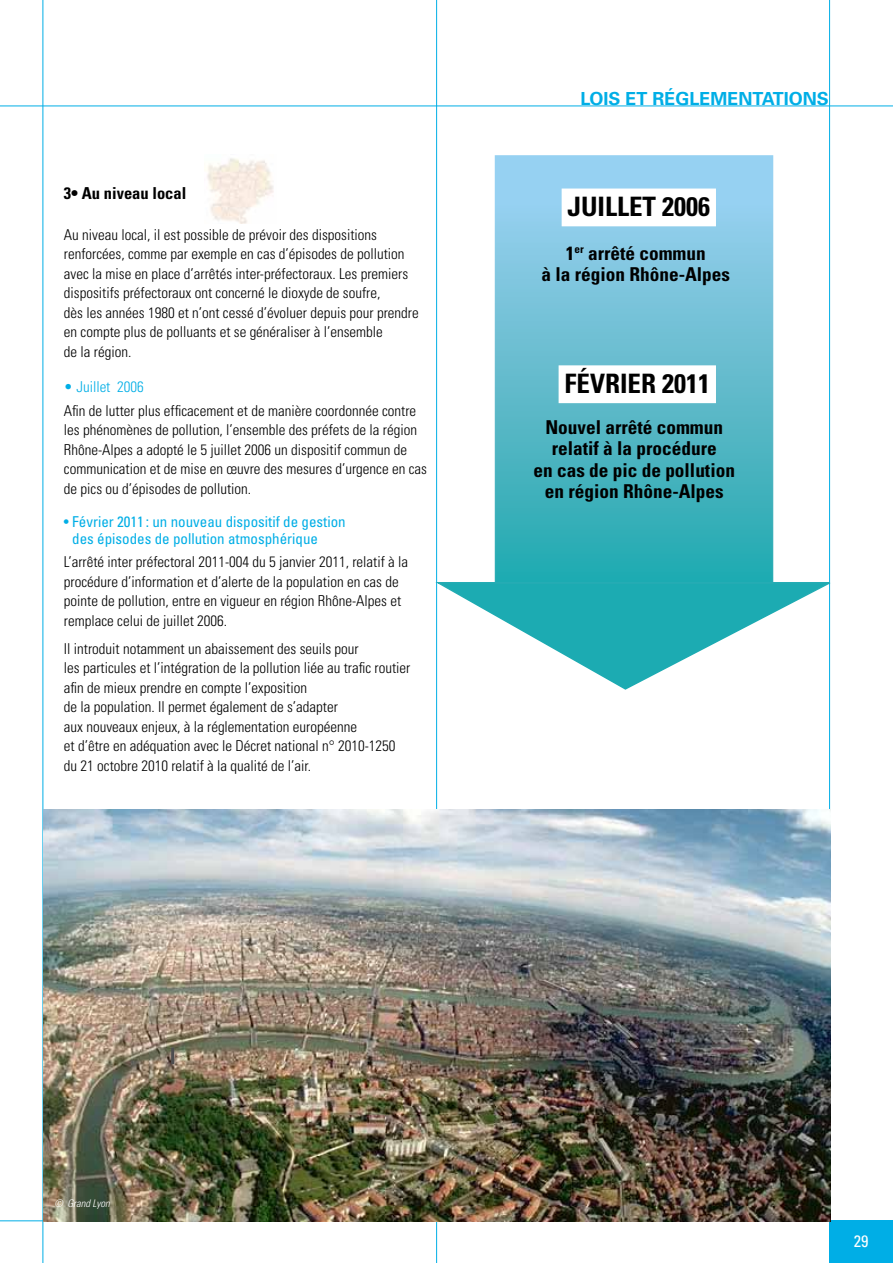
<style>
.page{position:relative;width:893px;height:1263px;background:#fff}
.page>*{position:absolute;margin:0;border:0;box-sizing:border-box;transform-origin:0 0}
.t1{font:700 condensed 26.7px "Univers";color:#000}
.t2{font:700 condensed 19.05px/21.5px "Univers";color:#000;text-align:center}
.t3{font:700 18px "Univers";color:#00aee6}
.t4{font:700 condensed 16.5px "Univers";color:#000}
.t5{font:condensed 16.5px "Univers";color:#fff}
.t6{font:300 condensed 15px/19.5px "Univers";color:#000}
.t7{font:condensed 15px/16.5px "Univers";color:#00aee6}
.t8{font:300 condensed 15px "Univers";color:#00aee6}
.t9{font:italic 300 condensed 10.5px "Univers";color:#fff}
</style>
<div class="page">
<hr style="left:436px;top:0;width:1px;height:1263px;background:#00aee6">
<div style="left:830px;top:1221px;width:63px;height:42px;background:#00aee6"></div>
<hr style="left:43px;top:0;width:1px;height:1263px;background:#00aee6">
<hr style="left:829px;top:0;width:1px;height:1263px;background:#00aee6">
<hr style="left:0;top:106px;width:893px;height:1px;background:#00aee6">
<hr style="left:0;top:1220px;width:893px;height:1px;background:#00aee6">
<svg style="left:435px;top:154px;width:396px;height:537px"></svg>
<img style="left:207px;top:158px;width:67px;height:66px">
<img style="left:43px;top:809px;width:787px;height:413px">
<hr style="left:171px;top:1047px;width:3px;height:17px;background:#4d4d4f">
<div style="left:562px;top:189px;width:154px;height:37px;background:#fff"></div>
<div style="left:559px;top:365px;width:157px;height:38px;background:#fff"></div>
<p class="t4" style="left:64px;top:183px;width:124px">3• Au niveau local</p>
<p class="t6" style="left:64px;top:224px;width:356px">Au niveau local, il est possible de prévoir des dispositions renforcées, comme par exemple en cas d’épisodes de pollution avec la mise en place d’arrêtés inter-préfectoraux. Les premiers dispositifs préfectoraux ont concerné le dioxyde de soufre,<br>dès les années 1980 et n’ont cessé d’évoluer depuis pour prendre en compte plus de polluants et se généraliser à l’ensemble<br>de la région.</p>
<p class="t8" style="left:64px;top:378px;width:81px">• Juillet 2006</p>
<p class="t6" style="left:64px;top:400px;width:365px">Afin de lutter plus efficacement et de manière coordonnée contre les phénomènes de pollution, l’ensemble des préfets de la région Rhône-Alpes a adopté le 5 juillet 2006 un dispositif commun de communication et de mise en œuvre des mesures d’urgence en cas de pics ou d’épisodes de pollution.</p>
<p class="t7" style="left:72px;top:513px;width:275px;text-indent:-8px">• Février 2011 : un nouveau dispositif de gestion des épisodes de pollution atmosphérique</p>
<p class="t6" style="left:64px;top:552px;width:346px">L’arrêté inter préfectoral 2011-004 du 5 janvier 2011, relatif à la procédure d’information et d’alerte de la population en cas de pointe de pollution, entre en vigueur en région Rhône-Alpes et remplace celui de juillet 2006.</p>
<p class="t6" style="left:64px;top:639px;width:348px">I l introduit notamment un abaissement des seuils pour<br>les particules et l’intégration de la pollution liée au trafic routier afin de mieux prendre en compte l’exposition<br>de la population. I l permet également de s’adapter<br>aux nouveaux enjeux, à la réglementation européenne<br>et d’être en adéquation avec le Décret national n° 2010-1250 du 21 octobre 2010 relatif à la qualité de l’air.</p>
<p class="t3" style="left:580px;top:87px;width:132px">LOIS ET RÉGLEMENTATI</p>
<p class="t3" style="left:789px;top:87px;width:28px">ONS</p>
<h1 class="t1" style="left:568px;top:190px;width:42px">juille</h1>
<h1 class="t1" style="left:643px;top:190px;width:69px">t 2006</h1>
<p class="t2" style="left:542px;top:242px;width:190px">1<sup>er</sup> arrêté commun<br>à la région Rhône-Alpes</p>
<h1 class="t1" style="left:565px;top:367px;width:54px">février</h1>
<h1 class="t1" style="left:662px;top:367px;width:49px">2011</h1>
<p class="t2" style="left:534px;top:416px;width:203px">Nouvel arrêté commun relatif à la procédure<br>en cas de pic de pollution en région Rhône-Alpes</p>
<p class="t9" style="left:54px;top:1197px;width:57px">© Grand Lyon</p>
<p class="t5" style="left:854px;top:1230px;width:16px">29</p>
</div>
